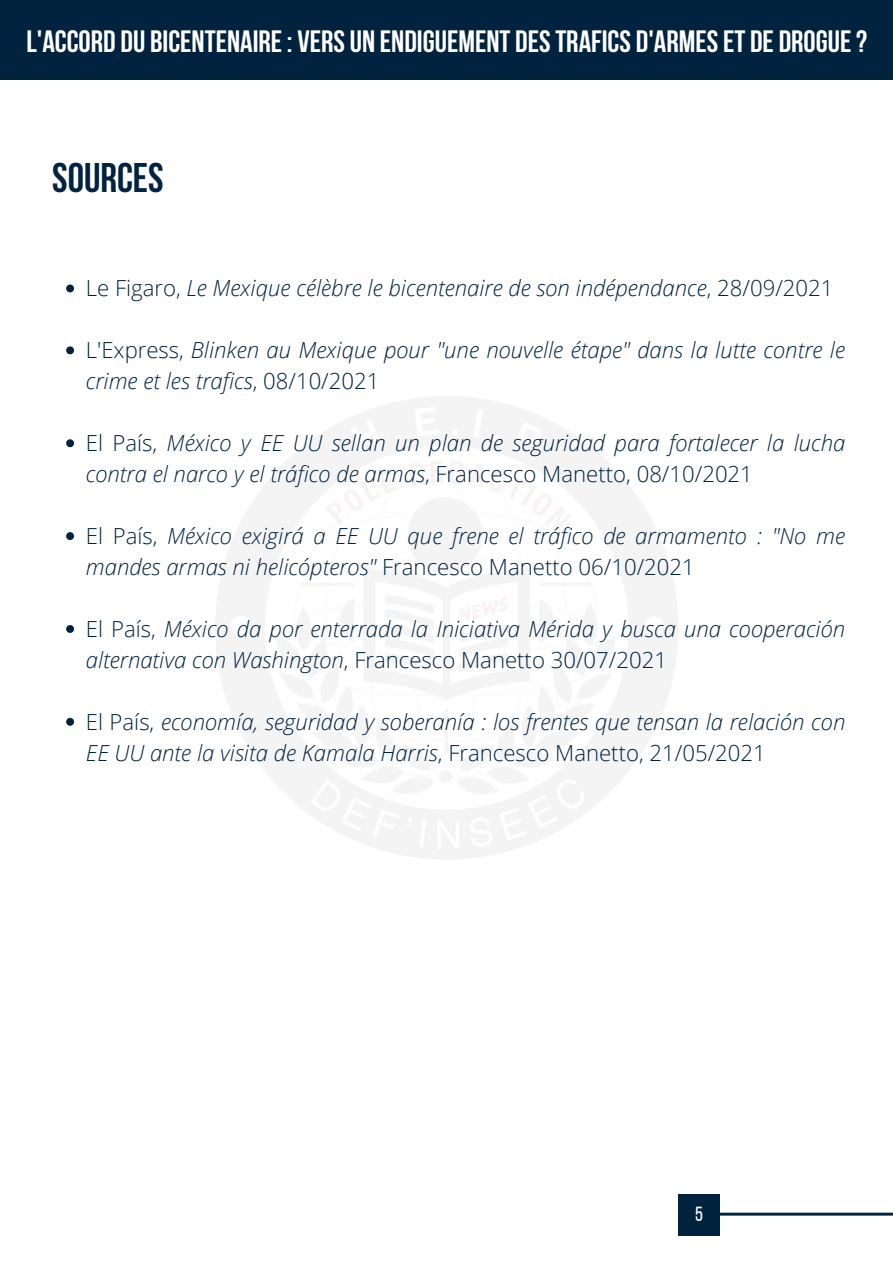
<style>
.page{position:relative;width:893px;height:1263px;background:#fff}
.page>*{position:absolute;margin:0;border:0;box-sizing:border-box;transform-origin:0 0}
.t1{font:700 41.25px "Bebas Neue";color:#01233f}
.t2{font:700 30.75px "Bebas Neue";color:#fff}
.t3{font:italic 300 22.12px/31px "Open Sans";color:#01233f}
.t4{font:20.33px "Bebas Neue";color:#fff}
.s1{font-style:normal}
</style>
<div class="page">
<div style="left:0;top:0;width:893px;height:79px;background:#01233f"></div>
<svg style="left:720px;top:1212px;width:173px;height:4px"></svg>
<svg style="left:66px;top:284px;width:8px;height:8px"></svg>
<svg style="left:66px;top:346px;width:8px;height:8px"></svg>
<svg style="left:66px;top:439px;width:8px;height:8px"></svg>
<svg style="left:66px;top:532px;width:8px;height:8px"></svg>
<svg style="left:66px;top:625px;width:8px;height:8px"></svg>
<svg style="left:66px;top:718px;width:8px;height:8px"></svg>
<div style="left:678px;top:1194px;width:42px;height:42px;background:#01233f"></div>
<p class="t2" style="left:26px;top:29px;width:842px">L'ACCORD DU BICENTENAIRE: VERSUN ENDIGUEMENT DESTRAFICS D'ARMESET DE DROGUE?</p>
<p class="t1" style="left:52px;top:161px;width:113px">SOURCES</p>
<p class="t3" style="left:86px;top:272px;width:749px"><span class="s1">Le Figaro,</span> Le Mexique célèbre le bicentenaire de son indépendance<span class="s1">, 28/09/2021</span></p>
<p class="t3" style="left:86px;top:334px;width:760px"><span class="s1">L'Express,</span> Blinken au Mexique pour "une nouvelle étape" dans la lutte contre le crime et les trafics<span class="s1">, 08/10/2021</span></p>
<p class="t3" style="left:86px;top:427px;width:761px"><span class="s1">El País,</span> México y EE UU sellan un plan de seguridad para fortalecer la lucha contra el narco y el tráfico de armas<span class="s1">, Francesco Manetto, 08/10/2021</span></p>
<p class="t3" style="left:86px;top:520px;width:761px"><span class="s1">El País,</span> México exigirá a EE UU que frene el tráfico de armamento : "No me mandes armas ni helicópteros" <span class="s1">Francesco Manetto 06/10/2021</span></p>
<p class="t3" style="left:86px;top:613px;width:761px"><span class="s1">El País,</span> México da por enterrada la Iniciativa Mérida y busca una cooperación alternativa con Washington<span class="s1">, Francesco Manetto 30/07/2021</span></p>
<p class="t3" style="left:86px;top:706px;width:761px"><span class="s1">El País,</span> economía, seguridad y soberanía : los frentes que tensan la relación con<br>EE UU ante la visita de Kamala Harris<span class="s1">, Francesco Manetto, 21/05/2021</span></p>
<p class="t4" style="left:695px;top:1206px;width:9px">5</p>
</div>
